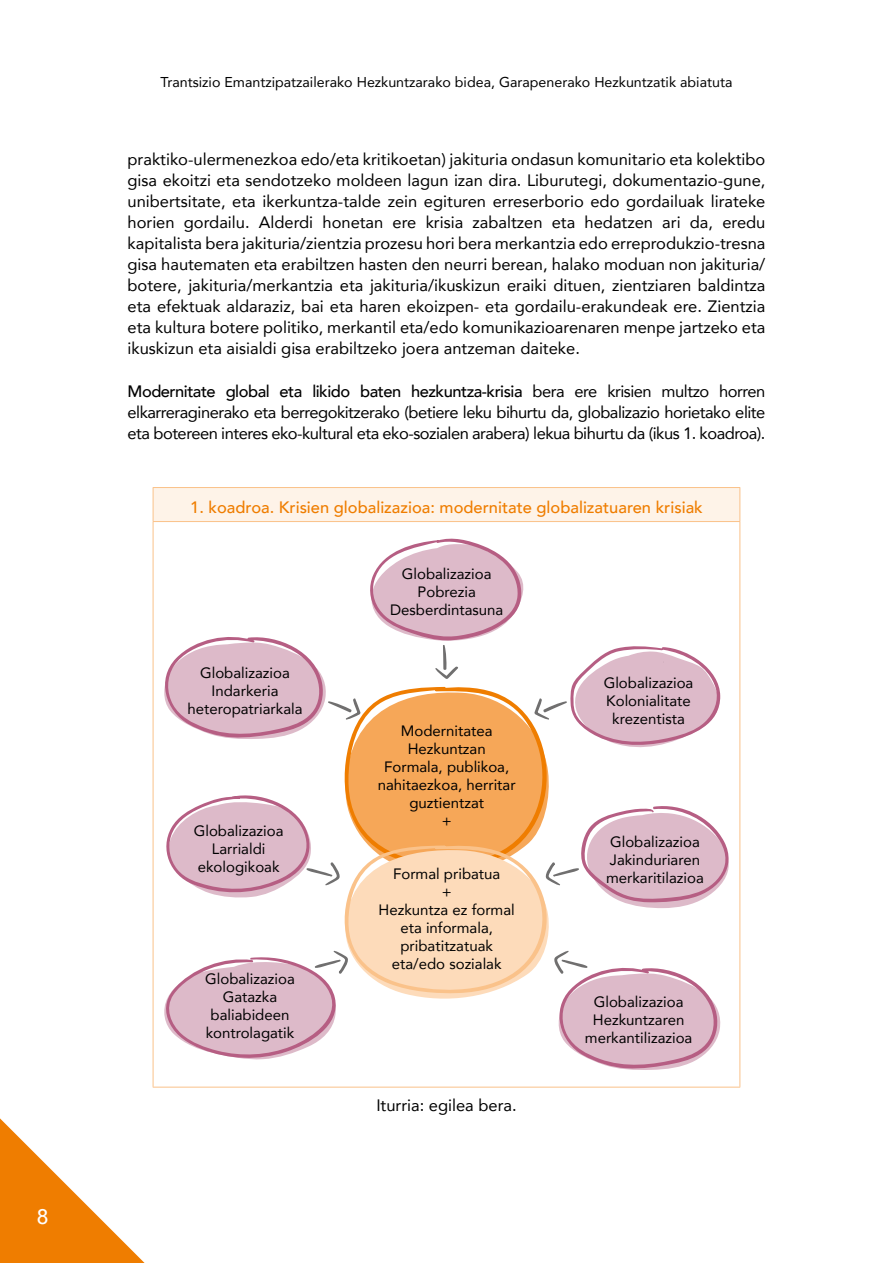
<style>
.page{position:relative;width:893px;height:1263px;background:#fff}
.page>*{position:absolute;margin:0;border:0;box-sizing:border-box;transform-origin:0 0}
.t1{font:500 21px "Avenir";color:#fff}
.t2{font:16.5px/21px "Avenir";color:#000;text-align:justify}
.t3{font:500 16.5px "Avenir";color:#ef7d00}
.t4{font:15px/18px "Avenir";color:#000;text-align:center}
.t5{font:14.25px "Avenir";color:#000}
.s1{font-weight:500}
</style>
<div class="page">
<svg style="left:0;top:1118px;width:145px;height:145px"></svg>
<div style="left:153px;top:487px;width:587px;height:34px;background:#fef3e8"></div>
<hr style="left:153px;top:488px;width:1px;height:33px;background:#fac28a">
<hr style="left:153px;top:487px;width:587px;height:1px;background:#fac28a">
<hr style="left:739px;top:488px;width:1px;height:33px;background:#fac28a">
<hr style="left:153px;top:522px;width:1px;height:565px;background:#fac28a">
<hr style="left:153px;top:521px;width:587px;height:1px;background:#fac28a">
<hr style="left:739px;top:522px;width:1px;height:565px;background:#fac28a">
<hr style="left:153px;top:1087px;width:587px;height:1px;background:#fac28a">
<svg style="left:164px;top:538px;width:565px;height:532px"></svg>
<p class="t1" style="left:37px;top:1199px;width:13px">8</p>
<p class="t5" style="left:161px;top:70px;width:573px">Trantsizio Emantzipatzailerako Hezkuntzarako bidea, Garapenerako Hezkuntzatik abiatuta</p>
<p class="t2" style="left:128px;top:149px;width:639px">praktiko-ulermenezkoa edo/eta kritikoetan) jakituria ondasun komunitario eta kolektibo gisa ekoitzi eta sendotzeko moldeen lagun izan dira. Liburutegi, dokumentazio-gune, unibertsitate, eta ikerkuntza-talde zein egituren erreserborio edo gordailuak lirateke horien gordailu. Alderdi honetan ere krisia zabaltzen eta hedatzen ari da, eredu kapitalista bera jakituria/zientzia prozesu hori bera merkantzia edo erreprodukzio-tresna gisa hautematen eta erabiltzen hasten den neurri berean, halako moduan non jakituria/ botere, jakituria/merkantzia eta jakituria/ikuskizun eraiki dituen, zientziaren baldintza eta efektuak aldaraziz, bai eta haren ekoizpen- eta gordailu-erakundeak ere. Zientzia eta kultura botere politiko, merkantil eta/edo komunikazioarenaren menpe jartzeko eta ikuskizun eta aisialdi gisa erabiltzeko joera antzeman daiteke.</p>
<p class="t2" style="left:128px;top:380px;width:639px"><span class="s1">Modernitate global eta likido baten hezkuntza-krisia</span> bera ere krisien multzo horren elkarreraginerako eta berregokitzerako (betiere leku bihurtu da, globalizazio horietako elite eta botereen interes eko-kultural eta eko-sozialen arabera) lekua bihurtu da (ikus 1. koadroa).</p>
<p class="t3" style="left:190px;top:492px;width:514px">1. koadroa. Krisien globalizazioa: modernitate globalizatuaren krisiak</p>
<p class="t4" style="left:187px;top:663px;width:117px">Globalizazioa<br>Indarkeria heteropatriarkala</p>
<p class="t4" style="left:194px;top:821px;width:91px">Globalizazioa<br>Larrialdi ekologikoak</p>
<p class="t4" style="left:205px;top:969px;width:91px">Globalizazioa<br>Gatazka baliabideen kontrolagatik</p>
<p class="t4" style="left:390px;top:565px;width:115px">Globalizazioa<br>Pobrezia<br>Desberdintasuna</p>
<p class="t4" style="left:378px;top:721px;width:139px">Modernitatea<br>Hezkuntzan<br>Formala, publikoa, nahitaezkoa, herritar guztientzat<br>+</p>
<p class="t4" style="left:379px;top:864px;width:138px">Formal pribatua<br>+<br>Hezkuntza ez formal eta informala, pribatitzatuak eta/edo sozialak</p>
<p class="t2" style="left:376px;top:1094px;width:142px">Iturria: egilea bera.</p>
<p class="t4" style="left:604px;top:673px;width:91px">Globalizazioa<br>Kolonialitate krezentista</p>
<p class="t4" style="left:606px;top:832px;width:99px;text-align:left">Globalizazioa<br>Jakinduriaren merkaritilazioa</p>
<p class="t4" style="left:585px;top:992px;width:109px">Globalizazioa<br>Hezkuntzaren merkantilizazioa</p>
</div>
